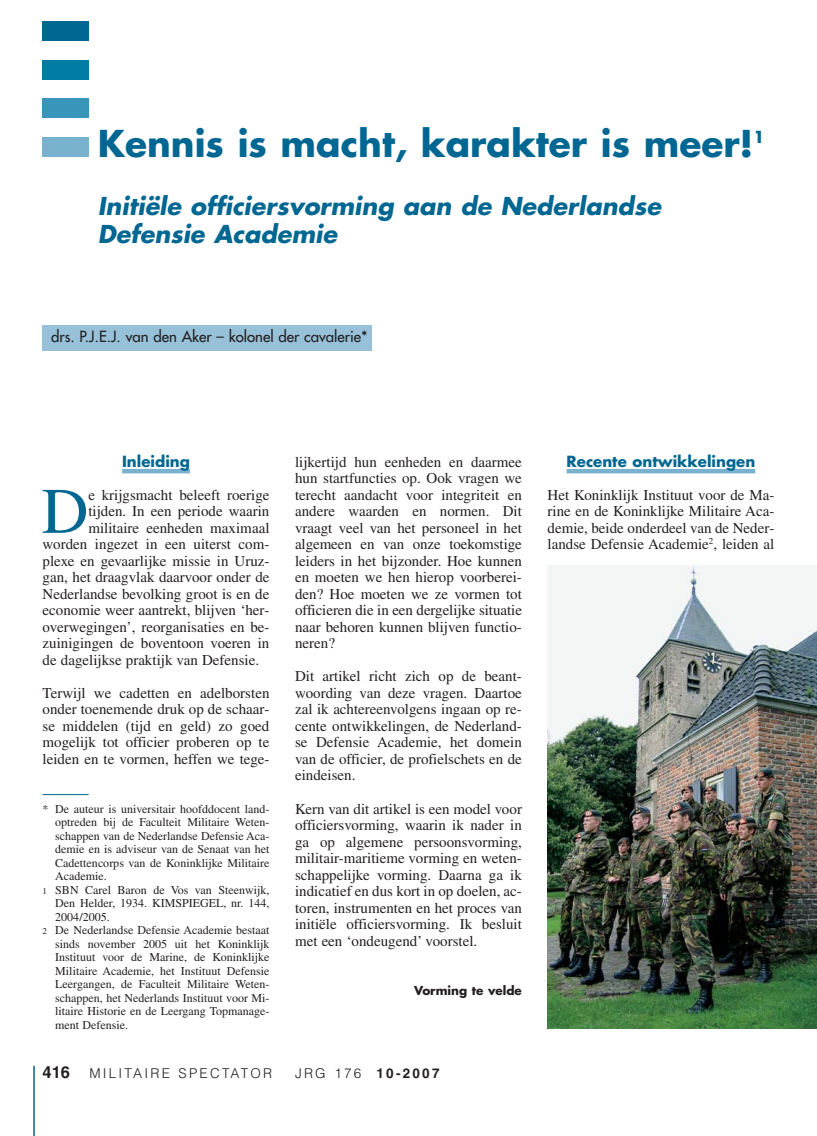
<style>
.page{position:relative;width:817px;height:1136px;background:#fff}
.page>*{position:absolute;margin:0;border:0;box-sizing:border-box;transform-origin:0 0}
.t1{font:64.8px "Times";color:#006792}
.t2{font:700 36px "Futura";color:#006792}
.t3{font:italic 700 24px/28.5px "Futura";color:#006792}
.t4{font:15px/16.5px "Times";color:#231f20;text-align:justify}
.t5{font:15px "Futura";color:#231f20}
.t6{font:700 15px "Futura";color:#006792}
.t7{font:300 13.5px "Helvetica";letter-spacing:.165em;color:#231f20}
.t8{font:700 13.5px "Helvetica";letter-spacing:.165em;color:#231f20}
.t9{font:12px "Times";color:#231f20}
.t10{font:700 12px "Futura";color:#231f20}
.s1{font-size:9px}
.s2{font-weight:700;font-size:16.5px}
.s3{font-weight:300}
</style>
<div class="page">
<hr style="left:33px;top:1065px;width:2px;height:70px;background:#006792">
<hr style="left:122px;top:469px;width:68px;height:4px;background:#79b2ce">
<hr style="left:566px;top:469px;width:189px;height:4px;background:#79b2ce">
<div style="left:43px;top:99px;width:46px;height:19px;background:#3995b9"></div>
<div style="left:43px;top:60px;width:46px;height:19px;background:#007ca5"></div>
<div style="left:43px;top:21px;width:46px;height:19px;background:#006792"></div>
<div style="left:43px;top:137px;width:46px;height:20px;background:#79b2ce"></div>
<div style="left:43px;top:325px;width:329px;height:25px;background:#96c1d9"></div>
<hr style="left:43px;top:794px;width:46px;height:1px;background:#006792">
<img style="left:547px;top:565px;width:269px;height:462px">
<h2 class="t2" style="left:98px;top:127px;width:668px">Kennis is macht, karakter is meer!<sup>1</sup></h2>
<h3 class="t3" style="left:98px;top:193px;width:568px">Initiële officiersvorming aan de Nederlandse<br>Defensie Academie</h3>
<p class="t5" style="left:51px;top:329px;width:318px">drs. P.J.E.J. van den Aker – kolonel der cavalerie*</p>
<p class="t6" style="left:122px;top:454px;width:69px">Inleiding</p>
<h1 class="t1" style="left:42px;top:487px;width:48px">D</h1>
<p class="t4" style="left:88px;top:488px;width:183px">e krijgsmacht beleeft roerige</p>
<p class="t4" style="left:88px;top:504px;width:183px">tijden. In een periode waarin</p>
<p class="t4" style="left:88px;top:521px;width:183px">militaire eenheden maximaal</p>
<p class="t4" style="left:43px;top:537px;width:228px">worden ingezet in een uiterst com-</p>
<p class="t4" style="left:43px;top:554px;width:228px">plexe en gevaarlijke missie in Uruz-</p>
<p class="t4" style="left:43px;top:570px;width:228px">gan, het draagvlak daarvoor onder de</p>
<p class="t4" style="left:43px;top:587px;width:228px">Nederlandse bevolking groot is en de</p>
<p class="t4" style="left:43px;top:603px;width:228px">economie weer aantrekt, blijven ‘her-</p>
<p class="t4" style="left:43px;top:620px;width:228px">overwegingen’, reorganisaties en be-</p>
<p class="t4" style="left:43px;top:636px;width:228px">zuinigingen de boventoon voeren in</p>
<p class="t4" style="left:43px;top:653px;width:218px">de dagelijkse praktijk van Defensie.</p>
<p class="t4" style="left:43px;top:686px;width:228px">Terwijl we cadetten en adelborsten onder toenemende druk op de schaar&shy;se middelen (tijd en geld) zo goed mogelijk tot officier proberen op te leiden en te vormen, heffen we tege-</p>
<p class="t9" style="left:43px;top:804px;width:228px">* De auteur is universitair hoofddocent land-</p>
<p class="t9" style="left:55px;top:817px;width:215px">optreden bij de Faculteit Militaire Weten-</p>
<p class="t9" style="left:55px;top:831px;width:216px">schappen van de Nederlandse Defensie Aca-</p>
<p class="t9" style="left:55px;top:844px;width:216px">demie en is adviseur van de Senaat van het</p>
<p class="t9" style="left:55px;top:858px;width:216px">Cadettencorps van de Koninklijke Militaire</p>
<p class="t9" style="left:55px;top:871px;width:53px">Academie.</p>
<p class="t9" style="left:43px;top:885px;width:228px"><span class="s1">1</span> SBN Carel Baron de Vos van Steenwijk,</p>
<p class="t9" style="left:55px;top:898px;width:216px">Den Helder, 1934. KIMSPIEGEL, nr. 144,</p>
<p class="t9" style="left:55px;top:912px;width:56px">2004/2005.</p>
<p class="t9" style="left:43px;top:925px;width:228px"><span class="s1">2</span> De Nederlandse Defensie Academie bestaat</p>
<p class="t9" style="left:55px;top:939px;width:216px">sinds november 2005 uit het Koninklijk</p>
<p class="t9" style="left:55px;top:952px;width:216px">Instituut voor de Marine, de Koninklijke</p>
<p class="t9" style="left:55px;top:966px;width:216px">Militaire Academie, het Instituut Defensie</p>
<p class="t9" style="left:55px;top:979px;width:216px">Leergangen, de Faculteit Militaire Weten-</p>
<p class="t9" style="left:55px;top:993px;width:216px">schappen, het Nederlands Instituut voor Mi-</p>
<p class="t9" style="left:55px;top:1006px;width:216px">litaire Historie en de Leergang Topmanage-</p>
<p class="t9" style="left:55px;top:1020px;width:74px">ment Defensie.</p>
<p class="t4" style="left:295px;top:455px;width:228px">lijkertijd hun eenheden en daarmee hun startfuncties op. Ook vragen we terecht aandacht voor integriteit en andere waarden en normen. Dit vraagt veel van het personeel in het algemeen en van onze toekomstige leiders in het bijzonder. Hoe kunnen en moeten we hen hierop voorberei&shy;den? Hoe moeten we ze vormen tot officieren die in een dergelijke situatie naar behoren kunnen blijven functio&shy;neren?</p>
<p class="t4" style="left:295px;top:669px;width:228px">Dit artikel richt zich op de beant&shy;woording van deze vragen. Daartoe zal ik achtereenvolgens ingaan op re&shy;cente ontwikkelingen, de Nederland&shy;se Defensie Academie, het domein van de officier, de profielschets en de eindeisen.</p>
<p class="t4" style="left:295px;top:801px;width:228px">Kern van dit artikel is een model voor officiersvorming, waarin ik nader in ga op algemene persoonsvorming, militair-maritieme vorming en weten&shy;schappelijke vorming. Daarna ga ik indicatief en dus kort in op doelen, ac&shy;toren, instrumenten en het proces van initiële officiersvorming. Ik besluit met een ‘ondeugend’ voorstel.</p>
<p class="t10" style="left:414px;top:985px;width:109px">Vorming te velde</p>
<p class="t7" style="left:43px;top:1067px;width:231px"><span class="s2">416</span> MILITAIRE SPECTATOR</p>
<p class="t8" style="left:295px;top:1067px;width:146px"><span class="s3">JRG 176</span> 10-2007</p>
<p class="t6" style="left:566px;top:454px;width:190px">Recente ontwikkelingen</p>
<p class="t4" style="left:547px;top:488px;width:228px">Het Koninklijk Instituut voor de Ma&shy;rine en de Koninklijke Militaire Aca&shy;demie, beide onderdeel van de Neder&shy;landse Defensie Academie<sup>2</sup>, leiden al</p>
</div>
